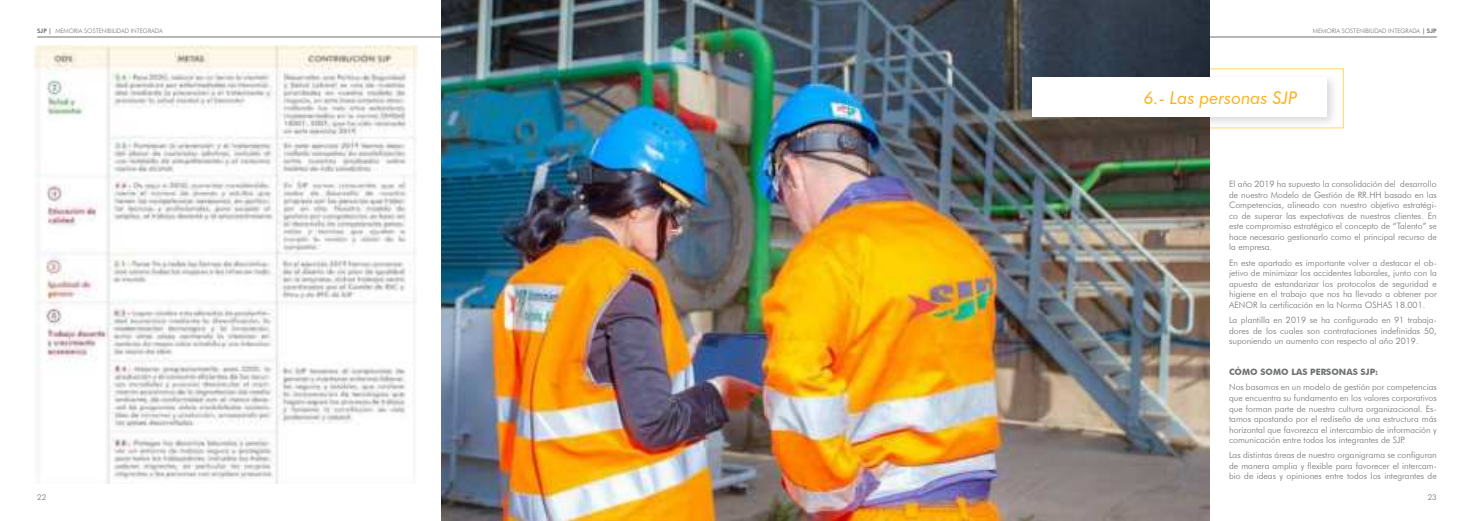
<style>
.page{position:relative;width:1474px;height:521px;background:#fff}
.page>*{position:absolute;margin:0;border:0;box-sizing:border-box;transform-origin:0 0}
.t1{font:italic 17.5px "Futura BT";color:#fdb119}
.t2{font:300 8.75px/10.5px "Futura BT";color:#707172;text-align:justify}
.t3{font:700 8.75px "Futura BT";color:#707172}
.t4{font:300 7.88px "Futura BT";color:#707172}
.t5{font:300 6.12px "Futura BT";color:#707172}
.s1{font-weight:800}
</style>
<div class="page">
<hr style="left:37px;top:37px;width:1399px;height:1px;background:#707172">
<img style="left:441px;top:0;width:768px;height:521px">
<div style="left:1027px;top:73px;width:311px;height:56px;background:#000;opacity:.15"></div>
<div style="left:1032px;top:78px;width:295px;height:39px;background:#fff"></div>
<img style="left:35px;top:46px;width:382px;height:438px">
<p class="t5" style="left:37px;top:29px;width:127px"><span class="s1">SJP |</span> MEMORIA SOSTENIBILIDAD INTEGRADA</p>
<p class="t5" style="left:1312px;top:28px;width:125px">MEMORIA SOSTENIBILIDAD INTEGRADA <span class="s1">| SJP</span></p>
<h1 class="t1" style="left:1143px;top:90px;width:155px">6.- Las personas SJP</h1>
<p class="t2" style="left:1229px;top:179px;width:209px">El año 2019 ha supuesto la consolidación del desarrollo de nuestro Modelo de Gestión de RR.HH basado en las Competencias, alineado con nuestro objetivo estratégi&shy;co de superar las expectativas de nuestros clientes. En este compromiso estratégico el concepto de “Talento” se hace necesario gestionarlo como el principal recurso de la empresa.</p>
<p class="t2" style="left:1229px;top:258px;width:209px">En este apartado es importante volver a destacar el ob&shy;jetivo de minimizar los accidentes laborales, junto con la apuesta de estandarizar los protocolos de seguridad e higiene en el trabajo que nos ha llevado a obtener por AENOR la certificación en la Norma OSHAS 18.001.</p>
<p class="t2" style="left:1229px;top:315px;width:209px">La plantilla en 2019 se ha configurado en 91 trabaja&shy;dores de los cuales son contrataciones indefinidas 50, suponiendo un aumento con respecto al año 2019.</p>
<p class="t3" style="left:1229px;top:368px;width:150px">CÓMO SOMO LAS PERSONAS SJP:</p>
<p class="t2" style="left:1229px;top:383px;width:209px">Nos basamos en un modelo de gestión por competencias que encuentra su fundamento en los valores corporativos que forman parte de nuestra cultura organizacional. Es&shy;tamos apostando por el rediseño de una estructura más horizontal que favorezca el intercambio de información y comunicación entre todos los integrantes de SJP.</p>
<p class="t2" style="left:1229px;top:451px;width:209px">Las distintas áreas de nuestro organigrama se configuran de manera amplia y flexible para favorecer el intercam&shy;bio de ideas y opiniones entre todos los integrantes de</p>
<p class="t4" style="left:37px;top:494px;width:11px">22</p>
<p class="t4" style="left:1427px;top:494px;width:11px">23</p>
</div>
